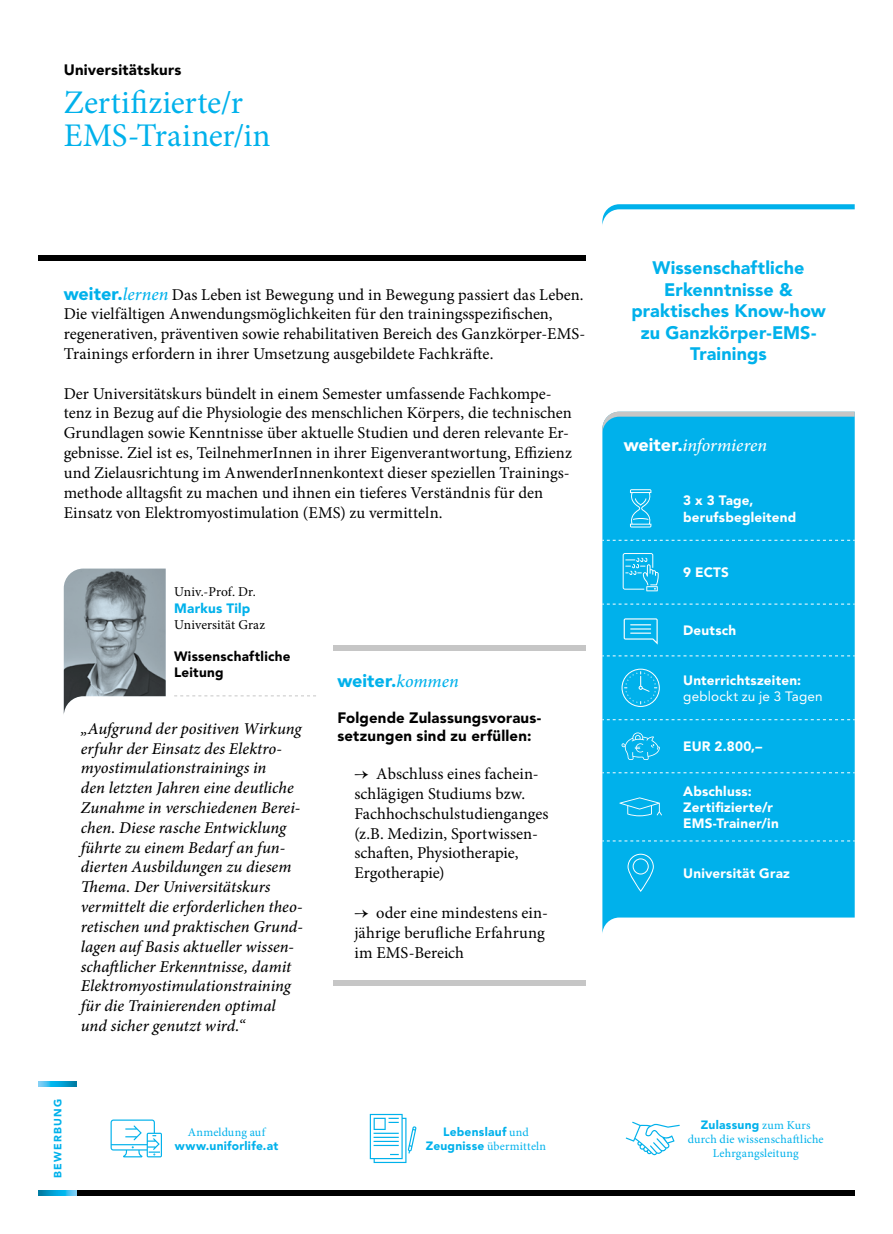
<style>
.page{position:relative;width:893px;height:1234px;background:#fff}
.page>*{position:absolute;margin:0;border:0;box-sizing:border-box;transform-origin:0 0}
.t1{font:33px/33px "Minion Pro";color:#00b1eb}
.t2{font:900 18px/21.6px "Avenir LT Std";letter-spacing:.005em;color:#00b1eb;text-align:center}
.t3{font:italic 500 18px "Minion Pro";letter-spacing:-.005em;color:#fff}
.t4{font:16.5px/19.8px "Minion Pro";color:#000}
.t5{font:italic 500 16.5px/19.8px "Minion Pro";color:#000}
.t6{font:900 15px/18px "Avenir LT Std";letter-spacing:.015em;color:#000}
.t7{font:900 13.5px/16.2px "Avenir LT Std";letter-spacing:.015em;color:#fff}
.t8{font:13.5px "Minion Pro";letter-spacing:.005em;color:#000}
.t9{font:900 13.5px/16.2px "Avenir LT Std";letter-spacing:.015em;color:#000}
.t10{font:13.5px "Avenir LT Std";letter-spacing:.01em;color:#fff}
.t11{font:900 13.5px "Avenir LT Std";letter-spacing:.02em;color:#00b1eb}
.t12{font:12px/14.4px "Minion Pro";letter-spacing:.015em;color:#00b1eb;text-align:center}
.t13{font:900 12px "Avenir LT Std";letter-spacing:.02em;color:#00b1eb}
.t14{font:900 10.5px "Avenir LT Std";letter-spacing:.12em;color:#00b1eb}
.s1{font-family:"Avenir LT Std";font-weight:900;font-size:18px;color:#00b1eb}
.s2{font-weight:500;font-style:italic;font-size:18px;color:#00b1eb}
.s3{font-family:"Minion Pro";font-weight:500;font-style:italic}
.s4{font-family:"Minion Pro";font-weight:400}
.s5{font-family:"Avenir LT Std";font-weight:900}
.s6{font-family:"Avenir LT Std";font-weight:900;font-style:normal}
</style>
<div class="page">
<div style="left:77px;top:1190px;width:778px;height:5px;background:#000"></div>
<div style="left:38px;top:255px;width:547px;height:5px;background:#000"></div>
<svg style="left:602px;top:204px;width:253px;height:21px"></svg>
<svg style="left:38px;top:1081px;width:39px;height:5px"></svg>
<svg style="left:38px;top:1190px;width:39px;height:5px"></svg>
<svg style="left:174px;top:695px;width:142px;height:1px"></svg>
<div style="left:333px;top:645px;width:252px;height:5px;background:#c6c6c6"></div>
<svg style="left:111px;top:1119px;width:51px;height:38px"></svg>
<svg style="left:626px;top:1121px;width:54px;height:33px"></svg>
<svg style="left:370px;top:1113px;width:46px;height:49px"></svg>
<div style="left:333px;top:980px;width:252px;height:5px;background:#c6c6c6"></div>
<div style="left:602px;top:433px;width:253px;height:500px;background:#00b1eb"></div>
<svg style="left:602px;top:411px;width:253px;height:22px;background:#36b8e3"></svg>
<svg style="left:602px;top:540px;width:253px;height:1px"></svg>
<svg style="left:602px;top:603px;width:253px;height:1px"></svg>
<svg style="left:602px;top:655px;width:253px;height:1px"></svg>
<svg style="left:602px;top:719px;width:253px;height:1px"></svg>
<svg style="left:602px;top:772px;width:253px;height:1px"></svg>
<svg style="left:602px;top:840px;width:253px;height:1px"></svg>
<svg style="left:630px;top:489px;width:22px;height:38px"></svg>
<svg style="left:623px;top:553px;width:36px;height:38px"></svg>
<svg style="left:624px;top:618px;width:34px;height:26px"></svg>
<svg style="left:621px;top:668px;width:39px;height:38px"></svg>
<svg style="left:621px;top:732px;width:39px;height:27px"></svg>
<svg style="left:619px;top:797px;width:43px;height:19px"></svg>
<svg style="left:627px;top:853px;width:27px;height:38px"></svg>
<svg style="left:64px;top:568px;width:102px;height:145px;background:#919ba1"></svg>
<p class="t6" style="left:64px;top:61px;width:119px">Universitätskurs</p>
<h1 class="t1" style="left:64px;top:86px;width:208px">Zertifizierte/r<br>EMS-Trainer/in</h1>
<p class="t4" style="left:64px;top:284px;width:523px"><span class="s1">weiter.</span><span class="s2">lernen</span> Das Leben ist Bewegung und in Bewegung passiert das Leben.<br>Die vielfältigen Anwendungsmöglichkeiten für den trainingsspezifischen, regenerativen, präventiven sowie rehabilitativen Bereich des Ganzkörper-EMS-Trainings erfordern in ihrer Umsetzung ausgebildete Fachkräfte.</p>
<p class="t4" style="left:64px;top:383px;width:510px">Der Universitätskurs bündelt in einem Semester umfassende Fachkompe&shy;tenz in Bezug auf die Physiologie des menschlichen Körpers, die technischen Grundlagen sowie Kenntnisse über aktuelle Studien und deren relevante Er&shy;gebnisse. Ziel ist es, TeilnehmerInnen in ihrer Eigenverantwortung, Effizienz und Zielausrichtung im AnwenderInnenkontext dieser speziellen Trainings&shy;methode alltagsfit zu machen und ihnen ein tieferes Verständnis für den Einsatz von Elektromyostimulation (EMS) zu vermitteln.</p>
<p class="t8" style="left:174px;top:583px;width:83px">Univ.-Prof. Dr.</p>
<p class="t11" style="left:174px;top:599px;width:78px">Markus Tilp</p>
<p class="t8" style="left:174px;top:615px;width:93px">Universität Graz</p>
<p class="t9" style="left:174px;top:648px;width:118px">Wissenschaftliche<br>Leitung</p>
<p class="t5" style="left:81px;top:718px;width:224px">„Aufgrund der positiven Wirkung erfuhr der Einsatz des Elektro&shy;myostimulationstrainings in<br>den letzten Jahren eine deutliche<br>Zunahme in verschiedenen Berei&shy;chen. Diese rasche Entwicklung führte zu einem Bedarf an fun&shy;dierten Ausbildungen zu diesem<br>Thema. Der Universitätskurs vermittelt die erforderlichen theo&shy;retischen und praktischen Grund&shy;lagen auf Basis aktueller wissen&shy;schaftlicher Erkenntnisse, damit<br>Elektromyostimulationstraining für die Trainierenden optimal und sicher genutzt wird.“</p>
<p class="t14" style="left:51px;top:1177px;width:80px;rotate:-90deg">BEWERBUNG</p>
<p class="t12" style="left:188px;top:1124px;width:79px">Anmeldung auf</p>
<p class="t13" style="left:175px;top:1138px;width:105px">www.uniforlife.at</p>
<p class="t2" style="left:337px;top:670px;width:123px">weiter.<span class="s3">kommen</span></p>
<p class="t6" style="left:337px;top:709px;width:205px">Folgende Zulassungsvoraus&shy;setzungen sind zu erfüllen:</p>
<p class="t4" style="left:354px;top:764px;width:196px">→ Abschluss eines fachein&shy;schlägigen Studiums bzw.<br>Fachhochschulstudienganges (z.B. Medizin, Sportwissen&shy;schaften, Physiotherapie,<br>Ergotherapie)</p>
<p class="t4" style="left:354px;top:902px;width:195px">→ oder eine mindestens ein&shy;jährige berufliche Erfahrung im EMS-Bereich</p>
<p class="t13" style="left:443px;top:1124px;width:87px">Lebenslauf <span class="s4">und</span></p>
<p class="t12" style="left:426px;top:1138px;width:122px"><span class="s5">Zeugnisse</span> übermitteln</p>
<p class="t2" style="left:631px;top:257px;width:196px">Wissenschaftliche<br>Erkenntnisse &amp; praktisches Know-how zu Ganzkörper-EMS-<br>Trainings</p>
<p class="t3" style="left:624px;top:432px;width:145px"><span class="s6">weiter.</span>informieren</p>
<p class="t7" style="left:683px;top:492px;width:115px">3 x 3 Tage, berufsbegleitend</p>
<p class="t7" style="left:683px;top:564px;width:47px">9 ECTS</p>
<p class="t7" style="left:683px;top:622px;width:55px">Deutsch</p>
<p class="t7" style="left:683px;top:671px;width:119px">Unterrichtszeiten:</p>
<p class="t10" style="left:683px;top:688px;width:141px">geblockt zu je 3 Tagen</p>
<p class="t7" style="left:683px;top:738px;width:81px">EUR 2.800,–</p>
<p class="t7" style="left:683px;top:782px;width:97px">Abschluss:<br>Zertifizierte/r<br>EMS-Trainer/in</p>
<p class="t7" style="left:683px;top:864px;width:108px">Universität Graz</p>
<p class="t13" style="left:701px;top:1116px;width:111px">Zulassung <span class="s4">zum Kurs</span></p>
<p class="t12" style="left:688px;top:1131px;width:137px">durch die wissenschaftliche<br>Lehrgangsleitung</p>
</div>
